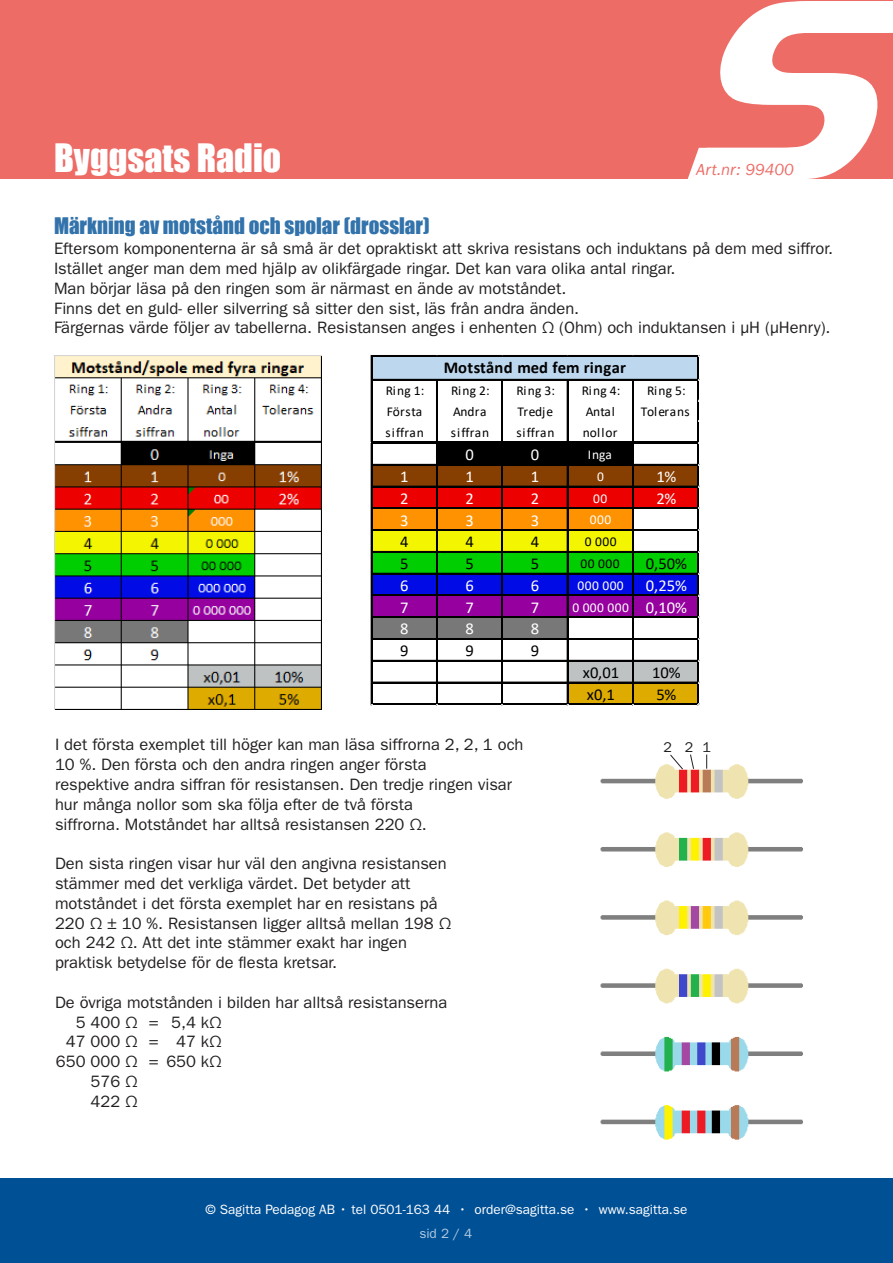
<style>
.page{position:relative;width:893px;height:1263px;background:#fff}
.page>*{position:absolute;margin:0;border:0;box-sizing:border-box;transform-origin:0 0}
.t1{font:36px "Impact";color:#fff}
.Blå_huvudrubrik{font:21px "Impact";color:#3373ab}
.t2{font:16.65px "Calibri";color:#fff}
.t3{font:16.65px "Calibri";letter-spacing:-.005em;color:#000}
.t4{font:700 16.65px "Calibri";letter-spacing:.005em;color:#000}
.Brödtext_Franklin{font:16.5px/19.8px "Franklin Gothic LT Pro";color:#231f20}
.t5{font:italic 16.5px "Franklin Gothic LT Pro";color:#ed6c66}
.t6{font:14.25px "Franklin Gothic LT Pro";color:#231f20}
.t7{font:13.5px "Calibri";letter-spacing:.015em;color:#000}
.t8{font:13.5px "Franklin Gothic LT Pro";color:#fff}
.t9{font:13.5px "Calibri";letter-spacing:.03em;color:#fff}
.t10{font:13.5px "Calibri";letter-spacing:.05em;color:#000}
.t11{font:13.5px "Calibri";letter-spacing:.045em;color:#000}
.t12{font:13.5px "Franklin Gothic LT Pro";color:#b3cae0}
.s1{font-size:16.65px}
</style>
<div class="page">
<div style="left:0;top:1178px;width:893px;height:85px;background:#005096"></div>
<div style="left:0;top:0;width:893px;height:179px;background:#ed6c66"></div>
<svg style="left:687px;top:1px;width:206px;height:178px"></svg>
<div style="left:372px;top:356px;width:327px;height:24px;background:#bdd7ee"></div>
<div style="left:436px;top:443px;width:197px;height:22px;background:#000"></div>
<div style="left:372px;top:464px;width:327px;height:23px;background:#863f00"></div>
<div style="left:372px;top:486px;width:327px;height:23px;background:#ec0000"></div>
<div style="left:372px;top:508px;width:261px;height:23px;background:#ff9201"></div>
<div style="left:372px;top:530px;width:261px;height:22px;background:#f3f600"></div>
<div style="left:372px;top:551px;width:327px;height:23px;background:#00ce00"></div>
<div style="left:372px;top:573px;width:327px;height:23px;background:#000be6"></div>
<div style="left:372px;top:595px;width:327px;height:23px;background:#95009e"></div>
<div style="left:372px;top:617px;width:196px;height:22px;background:#787878"></div>
<div style="left:567px;top:660px;width:132px;height:23px;background:#bec2c2"></div>
<div style="left:567px;top:682px;width:132px;height:23px;background:#deac00"></div>
<hr style="left:372px;top:355px;width:327px;height:1px;background:#000">
<hr style="left:372px;top:379px;width:327px;height:1px;background:#000">
<hr style="left:371px;top:355px;width:1px;height:86px;background:#000">
<hr style="left:436px;top:380px;width:1px;height:61px;background:#000">
<hr style="left:502px;top:380px;width:1px;height:61px;background:#000">
<hr style="left:567px;top:380px;width:1px;height:61px;background:#000">
<hr style="left:632px;top:380px;width:1px;height:61px;background:#000">
<hr style="left:371px;top:441px;width:328px;height:3px;background:#000">
<hr style="left:698px;top:356px;width:1px;height:85px;background:#000">
<hr style="left:372px;top:464px;width:327px;height:1px;background:#000">
<hr style="left:372px;top:486px;width:327px;height:1px;background:#000">
<hr style="left:372px;top:508px;width:327px;height:1px;background:#000">
<hr style="left:372px;top:529px;width:327px;height:1px;background:#000">
<hr style="left:372px;top:530px;width:327px;height:1px;background:#000">
<hr style="left:372px;top:551px;width:327px;height:1px;background:#000">
<hr style="left:372px;top:573px;width:327px;height:1px;background:#000">
<hr style="left:372px;top:595px;width:327px;height:1px;background:#000">
<hr style="left:372px;top:616px;width:327px;height:1px;background:#000">
<hr style="left:372px;top:617px;width:327px;height:1px;background:#000">
<hr style="left:372px;top:638px;width:327px;height:1px;background:#000">
<hr style="left:372px;top:660px;width:327px;height:1px;background:#000">
<hr style="left:372px;top:682px;width:327px;height:1px;background:#000">
<hr style="left:371px;top:444px;width:1px;height:261px;background:#000">
<hr style="left:436px;top:444px;width:1px;height:261px;background:#000">
<hr style="left:502px;top:444px;width:1px;height:261px;background:#000">
<hr style="left:567px;top:444px;width:1px;height:261px;background:#000">
<hr style="left:632px;top:444px;width:1px;height:261px;background:#000">
<hr style="left:372px;top:704px;width:327px;height:1px;background:#000">
<hr style="left:698px;top:444px;width:1px;height:261px;background:#000">
<img style="left:600px;top:754px;width:203px;height:386px">
<svg style="left:669px;top:754px;width:26px;height:16px"></svg>
<svg style="left:706px;top:754px;width:1px;height:15px"></svg>
<img style="left:54px;top:355px;width:267px;height:354px">
<h1 class="t1" style="left:54px;top:130px;width:229px">Byggsats Radio</h1>
<p class="t5" style="left:696px;top:160px;width:99px">Art.nr: 99400</p>
<p class="Blå_huvudrubrik" style="left:54px;top:210px;width:377px">Märkning av motstånd och spolar (drosslar)</p>
<p class="Brödtext_Franklin" style="left:54px;top:239px;width:780px">Eftersom komponenterna är så små är det opraktiskt att skriva resistans och induktans på dem med siffror.<br>Istället anger man dem med hjälp av olikfärgade ringar. Det kan vara olika antal ringar.</p>
<p class="Brödtext_Franklin" style="left:54px;top:278px;width:527px">Man börjar läsa på den ringen som är närmast en ände av motståndet.<br>Finns det en guld- eller silverring så sitter den sist, läs från andra änden.</p>
<p class="Brödtext_Franklin" style="left:54px;top:318px;width:778px">Färgernas värde följer av tabellerna. Resistansen anges i enhenten Ω (Ohm) och induktansen i μH (μHenry).</p>
<p class="t4" style="left:444px;top:356px;width:184px">Motstånd med fem ringar</p>
<p class="t7" style="left:386px;top:381px;width:40px">Ring 1:</p>
<p class="t7" style="left:451px;top:381px;width:40px">Ring 2:</p>
<p class="t7" style="left:516px;top:381px;width:40px">Ring 3:</p>
<p class="t7" style="left:582px;top:381px;width:40px">Ring 4:</p>
<p class="t7" style="left:647px;top:381px;width:40px">Ring 5:</p>
<p class="t7" style="left:387px;top:402px;width:37px">Första</p>
<p class="t7" style="left:453px;top:402px;width:35px">Andra</p>
<p class="t7" style="left:517px;top:402px;width:37px">Tredje</p>
<p class="t7" style="left:586px;top:402px;width:31px">Antal</p>
<p class="t7" style="left:641px;top:402px;width:50px">Tolerans</p>
<p class="t10" style="left:386px;top:423px;width:40px">siffran</p>
<p class="t11" style="left:451px;top:423px;width:40px">siffran</p>
<p class="t10" style="left:516px;top:423px;width:40px">siffran</p>
<p class="t7" style="left:583px;top:423px;width:36px">nollor</p>
<p class="t2" style="left:465px;top:443px;width:10px">0</p>
<p class="t2" style="left:531px;top:443px;width:10px">0</p>
<p class="t9" style="left:588px;top:445px;width:26px">Inga</p>
<p class="t2" style="left:400px;top:465px;width:10px">1</p>
<p class="t2" style="left:465px;top:465px;width:10px">1</p>
<p class="t2" style="left:531px;top:465px;width:10px">1</p>
<p class="t9" style="left:597px;top:467px;width:8px">0</p>
<p class="t2" style="left:656px;top:465px;width:22px">1%</p>
<p class="t2" style="left:400px;top:487px;width:10px">2</p>
<p class="t2" style="left:465px;top:487px;width:10px">2</p>
<p class="t2" style="left:531px;top:487px;width:10px">2</p>
<p class="t9" style="left:593px;top:489px;width:16px">00</p>
<p class="t2" style="left:656px;top:487px;width:22px">2%</p>
<p class="t2" style="left:400px;top:508px;width:10px">3</p>
<p class="t2" style="left:465px;top:508px;width:10px">3</p>
<p class="t2" style="left:531px;top:508px;width:10px">3</p>
<p class="t9" style="left:590px;top:511px;width:23px">000</p>
<p class="t3" style="left:400px;top:530px;width:10px">4</p>
<p class="t3" style="left:465px;top:530px;width:10px">4</p>
<p class="t3" style="left:531px;top:530px;width:10px">4</p>
<p class="t7" style="left:585px;top:532px;width:33px">0 000</p>
<p class="t3" style="left:400px;top:552px;width:10px">5</p>
<p class="t3" style="left:465px;top:552px;width:10px">5</p>
<p class="t3" style="left:531px;top:552px;width:10px">5</p>
<p class="t7" style="left:581px;top:554px;width:40px">00 000</p>
<p class="t3" style="left:646px;top:552px;width:42px">0,50%</p>
<p class="t2" style="left:400px;top:574px;width:10px">6</p>
<p class="t2" style="left:465px;top:574px;width:10px">6</p>
<p class="t2" style="left:531px;top:574px;width:10px">6</p>
<p class="t9" style="left:577px;top:576px;width:48px">000 000</p>
<p class="t2" style="left:646px;top:574px;width:42px">0,25%</p>
<p class="t2" style="left:400px;top:595px;width:10px">7</p>
<p class="t2" style="left:465px;top:595px;width:10px">7</p>
<p class="t2" style="left:531px;top:595px;width:10px">7</p>
<p class="t9" style="left:572px;top:598px;width:116px">0 000 000 <span class="s1">0,10%</span></p>
<p class="t2" style="left:400px;top:617px;width:10px">8</p>
<p class="t2" style="left:465px;top:617px;width:10px">8</p>
<p class="t2" style="left:531px;top:617px;width:10px">8</p>
<p class="t3" style="left:400px;top:639px;width:10px">9</p>
<p class="t3" style="left:465px;top:639px;width:10px">9</p>
<p class="t3" style="left:531px;top:639px;width:10px">9</p>
<p class="t3" style="left:583px;top:661px;width:38px">x0,01</p>
<p class="t3" style="left:652px;top:661px;width:30px">10%</p>
<p class="t3" style="left:587px;top:683px;width:30px">x0,1</p>
<p class="t3" style="left:656px;top:683px;width:22px">5%</p>
<p class="Brödtext_Franklin" style="left:55px;top:735px;width:470px">I det första exemplet till höger kan man läsa siffrorna 2, 2, 1 och 10 %. Den första och den andra ringen anger första<br>respektive andra siffran för resistansen. Den tredje ringen visar hur många nollor som ska följa efter de två första<br>siffrorna. Motståndet har alltså resistansen 220 Ω.</p>
<p class="Brödtext_Franklin" style="left:55px;top:854px;width:397px">Den sista ringen visar hur väl den angivna resistansen stämmer med det verkliga värdet. Det betyder att motståndet i det första exemplet har en resistans på 220 Ω ± 10 %. Resistansen ligger alltså mellan 198 Ω och 242 Ω. Att det inte stämmer exakt har ingen praktisk betydelse för de flesta kretsar.</p>
<p class="Brödtext_Franklin" style="left:55px;top:992px;width:394px">De övriga motstånden i bilden har alltså resistanserna</p>
<p class="Brödtext_Franklin" style="left:76px;top:1012px;width:147px">5 400 Ω = 5,4 kΩ</p>
<p class="Brödtext_Franklin" style="left:66px;top:1032px;width:157px">47 000 Ω = 47 kΩ</p>
<p class="Brödtext_Franklin" style="left:56px;top:1052px;width:167px">650 000 Ω = 650 kΩ</p>
<p class="Brödtext_Franklin" style="left:91px;top:1072px;width:48px">576 Ω</p>
<p class="Brödtext_Franklin" style="left:91px;top:1091px;width:48px">422 Ω</p>
<p class="t6" style="left:663px;top:739px;width:10px">2</p>
<p class="t6" style="left:685px;top:739px;width:10px">2</p>
<p class="t6" style="left:703px;top:739px;width:10px">1</p>
<p class="t8" style="left:205px;top:1202px;width:483px">© Sagitta Pedagog AB • tel 0501-163 44 • order@sagitta.se • www.sagitta.se</p>
<p class="t12" style="left:419px;top:1226px;width:54px">sid 2 / 4</p>
</div>
